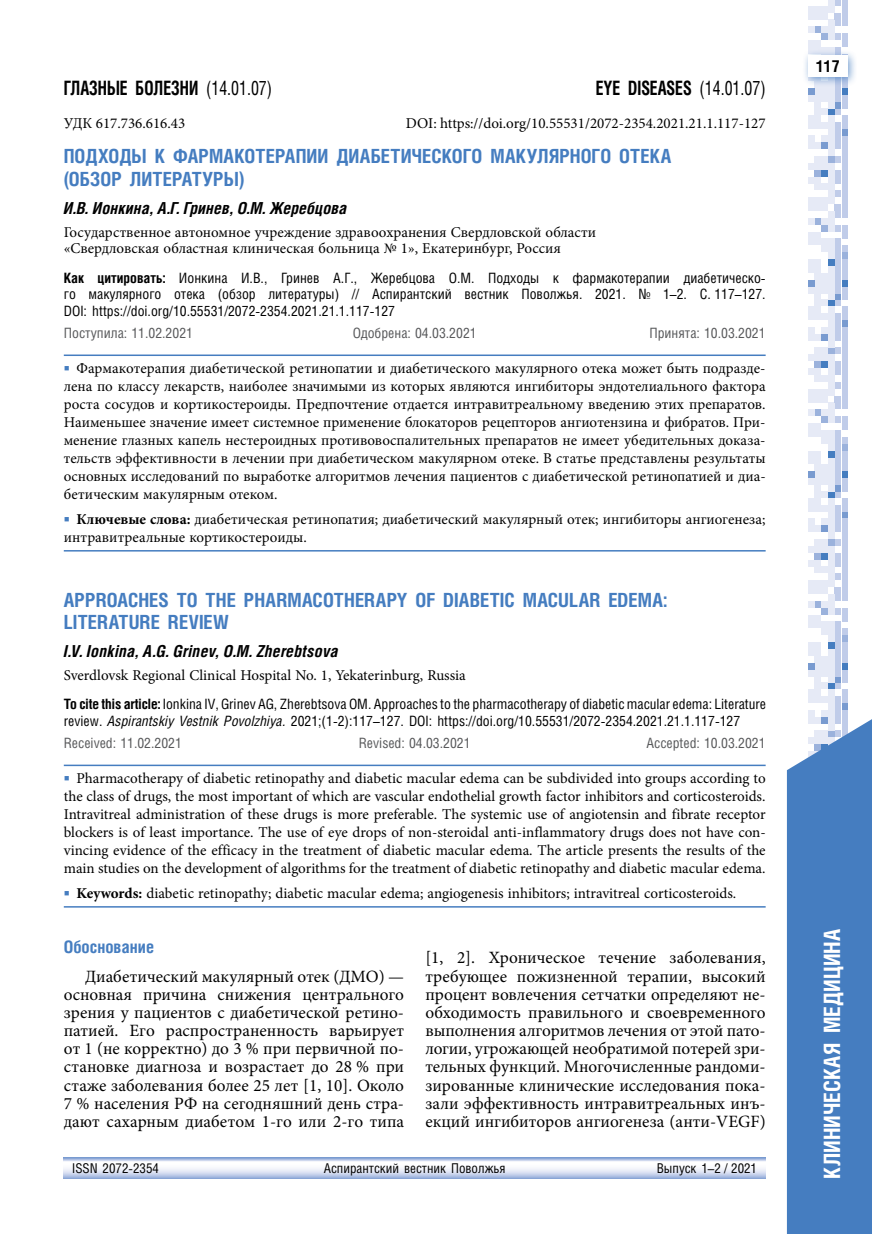
<style>
.page{position:relative;width:872px;height:1234px;background:#fff}
.page>*{position:absolute;margin:0;border:0;box-sizing:border-box;transform-origin:0 0}
.t1{font:700 22.5px "Helios Cond C";color:#fff}
.t2{font:700 19.8px "Helios Cond C";color:#000;scale:.83 1}
.t3{font:700 19.5px/22.5px "Helios Cond C";color:#457dc0}
.t4{font:17.25px/18.1px "Minion Pro";color:#000;text-align:justify}
.t5{font:700 17.25px "Helios Cond C";color:#457dc0}
.t6{font:italic 700 16.5px "Helios Cond C";letter-spacing:.02em;color:#000}
.t7{font:700 16.5px "Helios Cond C";color:#000}
.t8{font:15px/18px "Minion Pro";color:#000}
.t9{font:14.25px/16.5px "Helios Cond C";color:#000;text-align:justify}
.t10{font:14.25px "Helios Cond C";color:#58595b}
.t11{font:13.5px "Helios Cond C";color:#000}
.s1{font-weight:400}
.s2{font-weight:700}
.s3{color:#457dc0}
.s4{font-style:italic}
</style>
<div class="page">
<svg style="left:808px;top:676px;width:39px;height:30px"></svg>
<div style="left:841px;top:669px;width:6px;height:7px;background:#c0cce9"></div>
<div style="left:835px;top:669px;width:6px;height:7px;background:#c0cce9"></div>
<div style="left:828px;top:669px;width:6px;height:7px;background:#e6eaf6"></div>
<div style="left:821px;top:669px;width:6px;height:7px;background:#e6eaf6"></div>
<div style="left:815px;top:669px;width:6px;height:7px;background:#e6eaf6"></div>
<div style="left:808px;top:669px;width:6px;height:7px;background:#e6eaf6"></div>
<svg style="left:808px;top:573px;width:39px;height:96px"></svg>
<div style="left:841px;top:566px;width:6px;height:7px;background:#c0cce9"></div>
<div style="left:828px;top:566px;width:6px;height:7px;background:#e6eaf6"></div>
<div style="left:821px;top:566px;width:6px;height:7px;background:#e6eaf6"></div>
<div style="left:815px;top:566px;width:6px;height:7px;background:#e6eaf6"></div>
<svg style="left:808px;top:525px;width:39px;height:41px"></svg>
<div style="left:841px;top:518px;width:6px;height:7px;background:#c0cce9"></div>
<div style="left:835px;top:518px;width:6px;height:7px;background:#c0cce9"></div>
<div style="left:828px;top:518px;width:6px;height:7px;background:#e6eaf6"></div>
<div style="left:821px;top:518px;width:6px;height:7px;background:#e6eaf6"></div>
<div style="left:808px;top:518px;width:6px;height:7px;background:#e6eaf6"></div>
<svg style="left:808px;top:313px;width:39px;height:205px"></svg>
<div style="left:841px;top:306px;width:6px;height:7px;background:#c0cce9"></div>
<div style="left:828px;top:306px;width:6px;height:7px;background:#e6eaf6"></div>
<div style="left:815px;top:306px;width:6px;height:7px;background:#e6eaf6"></div>
<div style="left:808px;top:306px;width:6px;height:7px;background:#e6eaf6"></div>
<svg style="left:808px;top:259px;width:39px;height:47px"></svg>
<div style="left:841px;top:252px;width:6px;height:7px;background:#9bb2dc"></div>
<div style="left:835px;top:252px;width:6px;height:7px;background:#c0cce9"></div>
<div style="left:828px;top:252px;width:6px;height:7px;background:#e6eaf6"></div>
<svg style="left:808px;top:102px;width:39px;height:150px"></svg>
<div style="left:841px;top:95px;width:6px;height:7px;background:#c0cce9"></div>
<div style="left:835px;top:95px;width:6px;height:7px;background:#c0cce9"></div>
<div style="left:828px;top:95px;width:6px;height:7px;background:#e6eaf6"></div>
<div style="left:821px;top:95px;width:6px;height:7px;background:#e6eaf6"></div>
<div style="left:815px;top:95px;width:6px;height:7px;background:#e6eaf6"></div>
<div style="left:808px;top:95px;width:6px;height:7px;background:#e6eaf6"></div>
<svg style="left:808px;top:0;width:39px;height:95px"></svg>
<div style="left:802px;top:49px;width:56px;height:38px;background:#457dc0;opacity:.75"></div>
<div style="left:808px;top:55px;width:39px;height:22px;background:#fff"></div>
<svg style="left:787px;top:706px;width:85px;height:527px;background:#5185c4"></svg>
<svg style="left:64px;top:1157px;width:701px;height:21px"></svg>
<hr style="left:64px;top:354px;width:701px;height:2px;background:#457dc0">
<hr style="left:64px;top:550px;width:701px;height:1px;background:#457dc0">
<hr style="left:64px;top:764px;width:701px;height:2px;background:#457dc0">
<hr style="left:64px;top:905px;width:701px;height:2px;background:#457dc0">
<h2 class="t2" style="left:64px;top:76px;width:252px">ГЛАЗНЫЕ БОЛЕЗНИ <span class="s1">(14.01.07)</span></h2>
<h2 class="t2" style="left:595px;top:76px;width:206px">EYE DISEASES <span class="s1">(14.01.07)</span></h2>
<p class="t8" style="left:64px;top:114px;width:123px">УДК 617.736.616.43</p>
<p class="t8" style="left:406px;top:114px;width:361px">DOI: https://doi.org/10.55531/2072-2354.2021.21.1.117-127</p>
<h3 class="t3" style="left:64px;top:145px;width:609px">ПОДХОДЫ К ФАРМАКОТЕРАПИИ ДИАБЕТИЧЕСКОГО МАКУЛЯРНОГО ОТЕКА (ОБЗОР ЛИТЕРАТУРЫ)</h3>
<p class="t6" style="left:64px;top:198px;width:285px">И.В. Ионкина, А.Г. Гринев, О.М. Жеребцова</p>
<p class="t8" style="left:64px;top:224px;width:534px;line-height:16.5px">Государственное автономное учреждение здравоохранения Свердловской области «Свердловская областная клиническая больница № 1», Екатеринбург, Россия</p>
<p class="t9" style="left:64px;top:269px;width:703px"><span class="s2">Как цитировать:</span> Ионкина И.В., Гринев А.Г., Жеребцова О.М. Подходы к фармакотерапии диабетическо&shy;го макулярного отека (обзор литературы) // Аспирантский вестник Поволжья. 2021. № 1–2. С. 117–127.<br>DOI: https://doi.org/10.55531/2072-2354.2021.21.1.117-127</p>
<p class="t10" style="left:64px;top:324px;width:131px">Поступила: 11.02.2021</p>
<p class="t10" style="left:353px;top:324px;width:125px">Одобрена: 04.03.2021</p>
<p class="t10" style="left:649px;top:324px;width:118px">Принята: 10.03.2021</p>
<p class="t8" style="left:64px;top:359px;width:703px;text-align:justify"><span class="s3">■</span> Фармакотерапия диабетической ретинопатии и диабетического макулярного отека может быть подразде&shy;лена по классу лекарств, наиболее значимыми из которых являются ингибиторы эндотелиального фактора роста сосудов и кортикостероиды. Предпочтение отдается интравитреальному введению этих препаратов.<br>Наименьшее значение имеет системное применение блокаторов рецепторов ангиотензина и фибратов. При&shy;менение глазных капель нестероидных противовоспалительных препаратов не имеет убедительных доказа&shy;тельств эффективности в лечении при диабетическом макулярном отеке. В статье представлены результаты основных исследований по выработке алгоритмов лечения пациентов с диабетической ретинопатией и диа&shy;бетическим макулярным отеком.</p>
<p class="t8" style="left:64px;top:509px;width:703px"><span class="s3">■</span> <span class="s2">Ключевые слова:</span> диабетическая ретинопатия; диабетический макулярный отек; ингибиторы ангиогенеза; интравитреальные кортикостероиды.</p>
<h3 class="t3" style="left:64px;top:587px;width:605px">APPROACHES TO THE PHARMACOTHERAPY OF DIABETIC MACULAR EDEMA:<br>LITERATURE REVIEW</h3>
<p class="t6" style="left:64px;top:641px;width:276px">I.V. Ionkina, A.G. Grinev, O.M. Zherebtsova</p>
<p class="t8" style="left:64px;top:666px;width:403px">Sverdlovsk Regional Clinical Hospital No. 1, Yekaterinburg, Russia</p>
<p class="t9" style="left:64px;top:695px;width:704px"><span class="s2">To cite this article:</span> Ionkina IV, Grinev AG, Zherebtsova OM. Approaches to the pharmacotherapy of diabetic macular edema: Literature review. <span class="s4">Aspirantskiy Vestnik Povolzhiya.</span> 2021;(1‑2):117–127. DOI: https://doi.org/10.55531/2072-2354.2021.21.1.117-127</p>
<p class="t10" style="left:64px;top:734px;width:120px">Received: 11.02.2021</p>
<p class="t10" style="left:359px;top:734px;width:113px">Revised: 04.03.2021</p>
<p class="t10" style="left:646px;top:734px;width:121px">Accepted: 10.03.2021</p>
<p class="t8" style="left:64px;top:769px;width:703px;text-align:justify"><span class="s3">■</span> Pharmacotherapy of diabetic retinopathy and diabetic macular edema can be subdivided into groups according to the class of drugs, the most important of which are vascular endothelial growth factor inhibitors and corticosteroids.<br>Intravitreal administration of these drugs is more preferable. The systemic use of angiotensin and fibrate receptor blockers is of least importance. The use of eye drops of non-steroidal anti-inflammatory drugs does not have con&shy;vincing evidence of the efficacy in the treatment of diabetic macular edema. The article presents the results of the main studies on the development of algorithms for the treatment of diabetic retinopathy and diabetic macular edema.</p>
<p class="t8" style="left:64px;top:883px;width:674px"><span class="s3">■</span> <span class="s2">Keywords:</span> diabetic retinopathy; diabetic macular edema; angiogenesis inhibitors; intravitreal corticosteroids.</p>
<p class="t5" style="left:64px;top:936px;width:92px">Обоснование</p>
<p class="t4" style="left:64px;top:966px;width:342px;text-indent:21px">Диабетический макулярный отек (ДМО) — основная причина снижения центрального зрения у пациентов с диабетической ретино&shy;патией. Его распространенность варьирует от 1 (не корректно) до 3 % при первичной по&shy;становке диагноза и возрастает до 28 % при стаже заболевания более 25 лет [1, 10]. Около 7 % населения РФ на сегодняшний день стра&shy;дают сахарным диабетом 1-го или 2-го типа</p>
<p class="t4" style="left:425px;top:948px;width:342px">[1, 2]. Хроническое течение заболевания, требующее пожизненной терапии, высокий процент вовлечения сетчатки определяют не&shy;обходимость правильного и своевременного выполнения алгоритмов лечения от этой пато&shy;логии, угрожающей необратимой потерей зри&shy;тельных функций. Многочисленные рандоми&shy;зированные клинические исследования пока&shy;зали эффективность интравитреальных инъ&shy;екций ингибиторов ангиогенеза (анти-VEGF)</p>
<p class="t11" style="left:72px;top:1159px;width:88px">ISSN 2072-2354</p>
<p class="t11" style="left:324px;top:1159px;width:183px">Аспирантский вестник Поволжья</p>
<p class="t11" style="left:657px;top:1159px;width:102px">Выпуск 1–2 / 2021</p>
<p class="t7" style="left:816px;top:56px;width:25px">117</p>
<h1 class="t1" style="left:818px;top:1178px;width:251px;rotate:-90deg">КЛИНИЧЕСКАЯ МЕДИЦИНА</h1>
</div>
